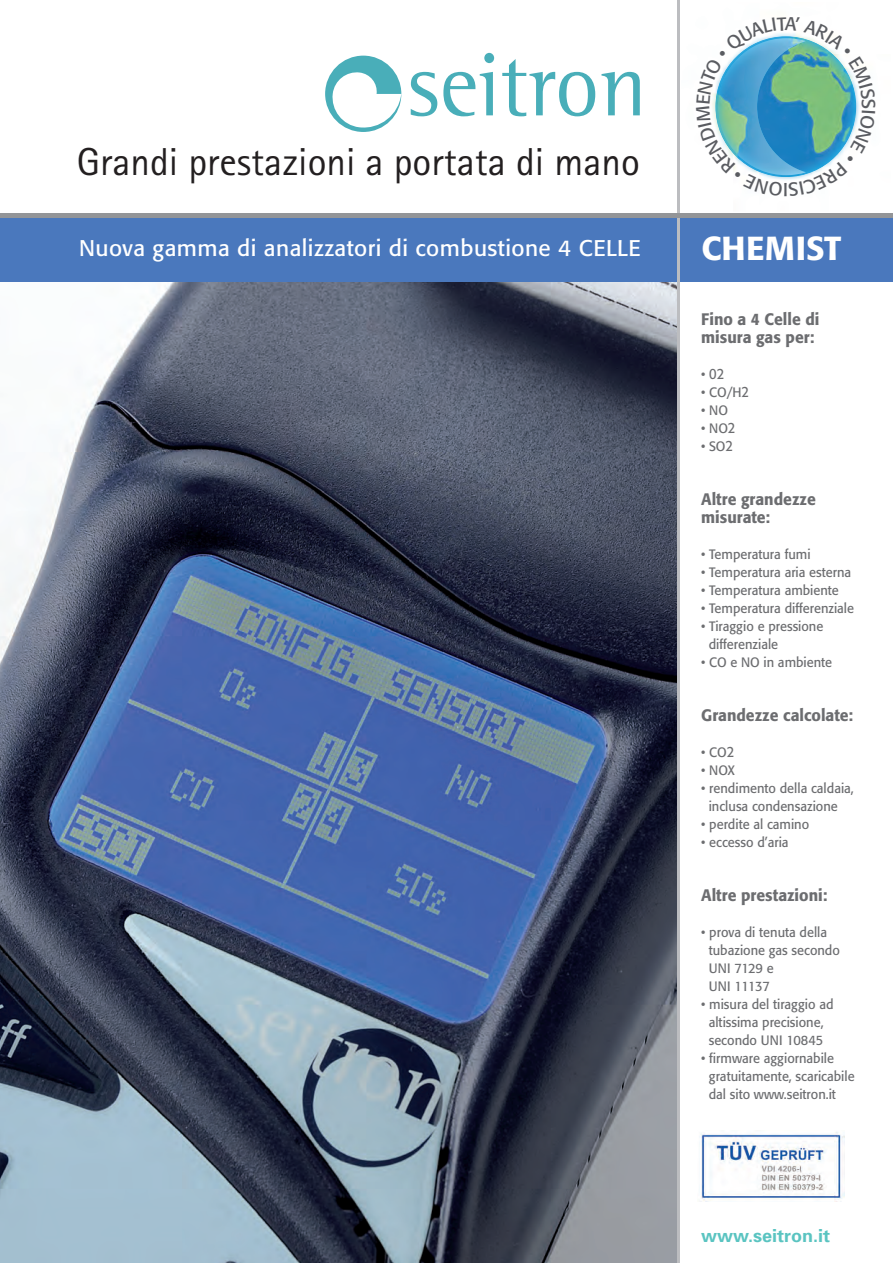
<style>
.page{position:relative;width:893px;height:1263px;background:#fff}
.page>*{position:absolute;margin:0;border:0;box-sizing:border-box;transform-origin:0 0}
.t1{font:39px "Rotis Sans Serif";color:#231f20}
.t2{font:500 33px "Formata";color:#fff}
.t3{font:22.5px "Formata";letter-spacing:.02em;color:#fff}
.t4{font:18.75px "Formata";color:#5a5c61}
.t5{font:700 18px "Univers";color:#5ac4c1}
.t6{font:500 16.5px "Formata";color:#6c6d70;scale:.95 1}
.t7{font:14.85px "Formata";color:#6c6d70;scale:.86 1}
.t8{font:13.5px "Formata";color:#6c6d70;scale:.95 1}
.t9{font:13.5px "Formata";letter-spacing:-.03em;color:#6c6d70;scale:.95 1}
.s1{font-size:13.5px}
.s2{font-size:14.85px}
</style>
<div class="page">
<img style="left:0;top:281px;width:678px;height:982px">
<div style="left:0;top:218px;width:893px;height:63px;background:#4a78bd"></div>
<svg style="left:325px;top:56px;width:76px;height:76px"></svg>
<svg style="left:411px;top:72px;width:26px;height:44px"></svg>
<svg style="left:443px;top:53px;width:51px;height:63px"></svg>
<svg style="left:502px;top:59px;width:93px;height:57px"></svg>
<svg style="left:601px;top:72px;width:39px;height:43px"></svg>
<hr style="left:678px;top:0;width:2px;height:1263px;background:#bcbdc0">
<div style="left:0;top:213px;width:893px;height:5px;background:#939598"></div>
<img style="left:699px;top:1132px;width:146px;height:70px">
<svg style="left:712px;top:33px;width:148px;height:147px"></svg>
<p class="t1" style="left:77px;top:139px;width:564px">Grandi prestazioni a portata di mano</p>
<p class="t4" style="left:788px;top:201px;width:7px;rotate:-180deg">I</p>
<p class="t3" style="left:79px;top:235px;width:563px">Nuova gamma di analizzatori di combustione 4 CELLE</p>
<p class="t2" style="left:702px;top:228px;width:141px">CHEMIST</p>
<p class="t6" style="left:701px;top:309px;width:126px">Fino a 4 Celle di</p>
<p class="t6" style="left:701px;top:327px;width:120px">misura gas per:</p>
<p class="t7" style="left:701px;top:365px;width:28px"><span class="s1">•</span> 02</p>
<p class="t8" style="left:701px;top:384px;width:52px">• CO/H<span class="s2">2</span></p>
<p class="t8" style="left:701px;top:402px;width:30px">• NO</p>
<p class="t8" style="left:701px;top:420px;width:37px">• NO<span class="s2">2</span></p>
<p class="t8" style="left:701px;top:438px;width:35px">• SO<span class="s2">2</span></p>
<p class="t6" style="left:701px;top:489px;width:122px">Altre grandezze</p>
<p class="t6" style="left:701px;top:507px;width:74px">misurate:</p>
<p class="t8" style="left:701px;top:546px;width:117px">• Temperatura fumi</p>
<p class="t8" style="left:701px;top:564px;width:159px">• Temperatura aria esterna</p>
<p class="t8" style="left:701px;top:582px;width:146px">• Temperatura ambiente</p>
<p class="t8" style="left:701px;top:600px;width:162px">• Temperatura differenziale</p>
<p class="t8" style="left:701px;top:618px;width:130px">• Tiraggio e pressione</p>
<p class="t8" style="left:709px;top:636px;width:75px">differenziale</p>
<p class="t8" style="left:701px;top:654px;width:139px">• CO e NO in ambiente</p>
<p class="t6" style="left:701px;top:705px;width:161px">Grandezze calcolate:</p>
<p class="t8" style="left:701px;top:744px;width:36px">• CO<span class="s2">2</span></p>
<p class="t8" style="left:701px;top:762px;width:37px">• NOX</p>
<p class="t8" style="left:701px;top:780px;width:162px">• rendimento della caldaia,</p>
<p class="t8" style="left:709px;top:798px;width:137px">inclusa condensazione</p>
<p class="t8" style="left:701px;top:816px;width:115px">• perdite al camino</p>
<p class="t8" style="left:701px;top:834px;width:93px">• eccesso d’aria</p>
<p class="t6" style="left:701px;top:885px;width:134px">Altre prestazioni:</p>
<p class="t8" style="left:701px;top:924px;width:134px">• prova di tenuta della</p>
<p class="t8" style="left:709px;top:942px;width:140px">tubazione gas secondo</p>
<p class="t8" style="left:709px;top:960px;width:70px">UNI 7129 e</p>
<p class="t9" style="left:709px;top:978px;width:66px">UNI 11137</p>
<p class="t8" style="left:701px;top:996px;width:141px">• misura del tiraggio ad</p>
<p class="t8" style="left:709px;top:1014px;width:122px">altissima precisione,</p>
<p class="t8" style="left:709px;top:1032px;width:122px">secondo UNI 10845</p>
<p class="t8" style="left:701px;top:1050px;width:141px">• firmware aggiornabile</p>
<p class="t8" style="left:709px;top:1068px;width:155px">gratuitamente, scaricabile</p>
<p class="t8" style="left:709px;top:1086px;width:135px">dal sito www.seitron.it</p>
<p class="t5" style="left:701px;top:1225px;width:131px">www.seitron.it</p>
</div>
